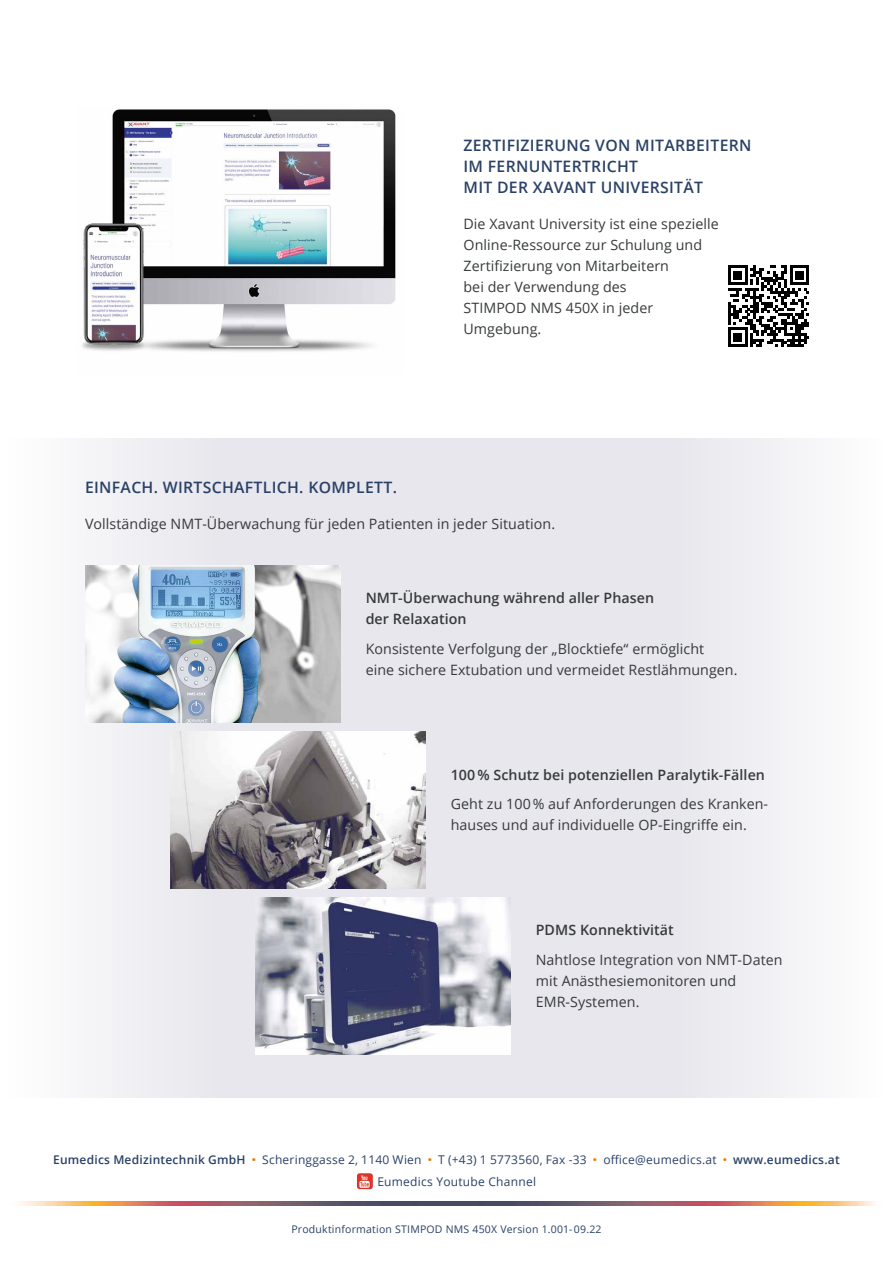
<style>
.page{position:relative;width:893px;height:1263px;background:#fff}
.page>*{position:absolute;margin:0;border:0;box-sizing:border-box;transform-origin:0 0}
.t1{font:600 15.75px/21px "Open Sans";letter-spacing:.02em;color:#2a4166}
.t2{font:14.25px/21px "Open Sans";letter-spacing:.005em;color:#373a3b}
.t3{font:600 14.25px/21px "Open Sans";letter-spacing:.005em;color:#373a3b}
.t4{font:12px/22px "Open Sans";letter-spacing:.02em;color:#2a4166}
.t5{font:10.5px "Open Sans";letter-spacing:.02em;color:#2a4166}
.s1{font-weight:600}
.s2{font-weight:800;font-size:15px;color:#ef7d00}
</style>
<div class="page">
<div style="left:9px;top:438px;width:437px;height:659px;background:linear-gradient(to right,#f8f8fa,#e1e1e8)"></div>
<div style="left:446px;top:438px;width:438px;height:659px;background:linear-gradient(to right,#e1e1e9,#f8f8f9)"></div>
<svg style="left:728px;top:265px;width:81px;height:82px"></svg>
<img style="left:82px;top:109px;width:314px;height:243px">
<img style="left:20px;top:1201px;width:855px;height:5px">
<img style="left:357px;top:1173px;width:16px;height:16px">
<img style="left:85px;top:566px;width:255px;height:157px">
<img style="left:170px;top:731px;width:255px;height:158px">
<img style="left:255px;top:897px;width:255px;height:157px">
<p class="t1" style="left:463px;top:135px;width:289px">ZERTIFIZIERUNG VON MITARBEITERN<br>IM FERNUNTERTRICHT<br>MIT DER XAVANT UNIVERSITÄT</p>
<p class="t2" style="left:463px;top:213px;width:257px">Die Xavant University ist eine spezielle<br>Online-Ressource zur Schulung und<br>Zertifizierung von Mitarbeitern<br>bei der Verwendung des<br>STIMPOD NMS 450X in jeder<br>Umgebung.</p>
<p class="t1" style="left:85px;top:476px;width:313px">EINFACH. WIRTSCHAFTLICH. KOMPLETT.</p>
<p class="t2" style="left:85px;top:512px;width:472px">Vollständige NMT-Überwachung für jeden Patienten in jeder Situation.</p>
<p class="t3" style="left:366px;top:587px;width:290px">NMT-Überwachung während aller Phasen der Relaxation</p>
<p class="t2" style="left:366px;top:638px;width:373px">Konsistente Verfolgung der „Blocktiefe“ ermöglicht<br>eine sichere Extubation und vermeidet Restlähmungen.</p>
<p class="t3" style="left:451px;top:764px;width:316px">100 % Schutz bei potenziellen Paralytik-Fällen</p>
<p class="t2" style="left:451px;top:793px;width:319px">Geht zu 100 % auf Anforderungen des Kranken&shy;hauses und auf individuelle OP-Eingriffe ein.</p>
<p class="t3" style="left:536px;top:919px;width:140px">PDMS Konnektivität</p>
<p class="t2" style="left:536px;top:948px;width:248px">Nahtlose Integration von NMT-Daten mit Anästhesiemonitoren und<br>EMR-Systemen.</p>
<p class="t4" style="left:377px;top:1148px;width:464px;text-indent:-324px"><span class="s1">Eumedics Medizintechnik GmbH</span> <span class="s2">·</span> Scheringgasse 2, 1140 Wien <span class="s2">·</span> T (+43) 1 5773560, Fax -33 <span class="s2">·</span> office@eumedics.at <span class="s2">·</span> <span class="s1">www.eumedics.at<br></span>Eumedics Youtube Channel</p>
<p class="t5" style="left:291px;top:1222px;width:312px">Produktinformation STIMPOD NMS 450X Version 1.001-09.22</p>
</div>
